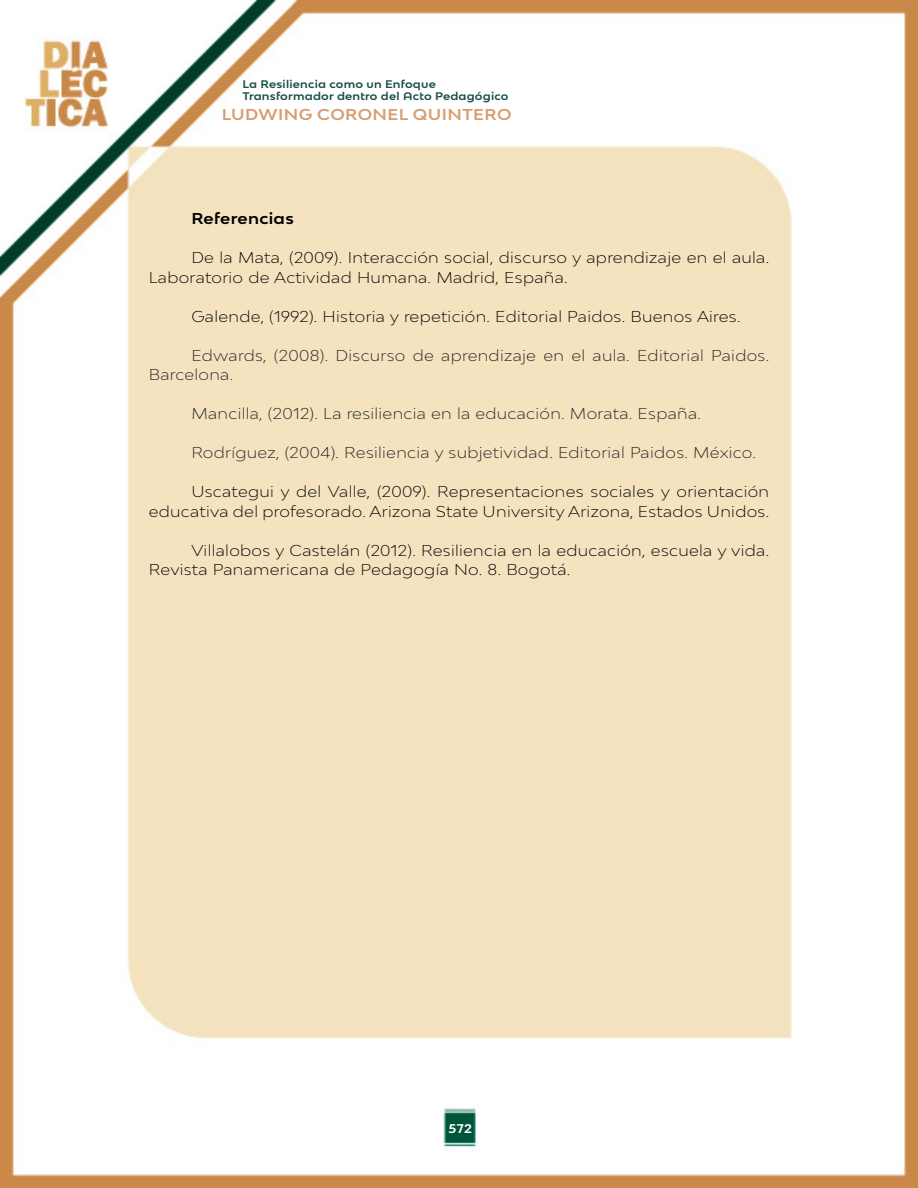
<style>
.page{position:relative;width:918px;height:1188px;background:#fff}
.page>*{position:absolute;margin:0;border:0;box-sizing:border-box;transform-origin:0 0}
.t1{font:300 expanded 15px/19.5px "Bw Modelica";letter-spacing:.02em;color:#000}
.t2{font:300 expanded 15px/19.5px "Bw Modelica";letter-spacing:.02em;color:#222}
.t3{font:700 expanded 15px "Bw Modelica SS01";letter-spacing:.03em;color:#d89e70}
.t4{font:700 expanded 15px "Bw Modelica SS01";letter-spacing:.02em;color:#000}
.t5{font:700 expanded 12px "Bw Modelica SS01";color:#fff}
.t6{font:700 expanded 10.5px/12px "Bw Modelica SS01";letter-spacing:.02em;color:#184f46}
</style>
<div class="page">
<img style="left:0;top:0;width:918px;height:1188px">
<p class="t6" style="left:242px;top:78px;width:268px">La Resiliencia como un Enfoque<br>Transformador dentro del Acto Pedagógico</p>
<p class="t3" style="left:222px;top:105px;width:291px">LUDWING CORONEL QUINTERO</p>
<p class="t4" style="left:191px;top:209px;width:104px">Referencias</p>
<p class="t1" style="left:149px;top:248px;width:622px;text-indent:43px">De la Mata, (2009). Interacción social, discurso y aprendizaje en el aula.<br>Laboratorio de Actividad Humana. Madrid, España.</p>
<p class="t1" style="left:191px;top:306px;width:551px">Galende, (1992). Historia y repetición. Editorial Paidos. Buenos Aires.</p>
<p class="t2" style="left:149px;top:345px;width:622px;text-indent:43px">Edwards, (2008). Discurso de aprendizaje en el aula. Editorial Paidos.<br>Barcelona.</p>
<p class="t2" style="left:191px;top:404px;width:511px">Mancilla, (2012). La resiliencia en la educación. Morata. España.</p>
<p class="t2" style="left:191px;top:443px;width:566px">Rodríguez, (2004). Resiliencia y subjetividad. Editorial Paidos. México.</p>
<p class="t1" style="left:149px;top:482px;width:622px;text-align:right">Uscategui y del Valle, (2009). Representaciones sociales y orientación educativa del profesorado. Arizona State University Arizona, Estados Unidos.</p>
<p class="t1" style="left:149px;top:540px;width:622px;text-indent:43px">Villalobos y Castelán (2012). Resiliencia en la educación, escuela y vida.<br>Revista Panamericana de Pedagogía No. 8. Bogotá.</p>
<p class="t5" style="left:449px;top:1121px;width:25px">572</p>
</div>
